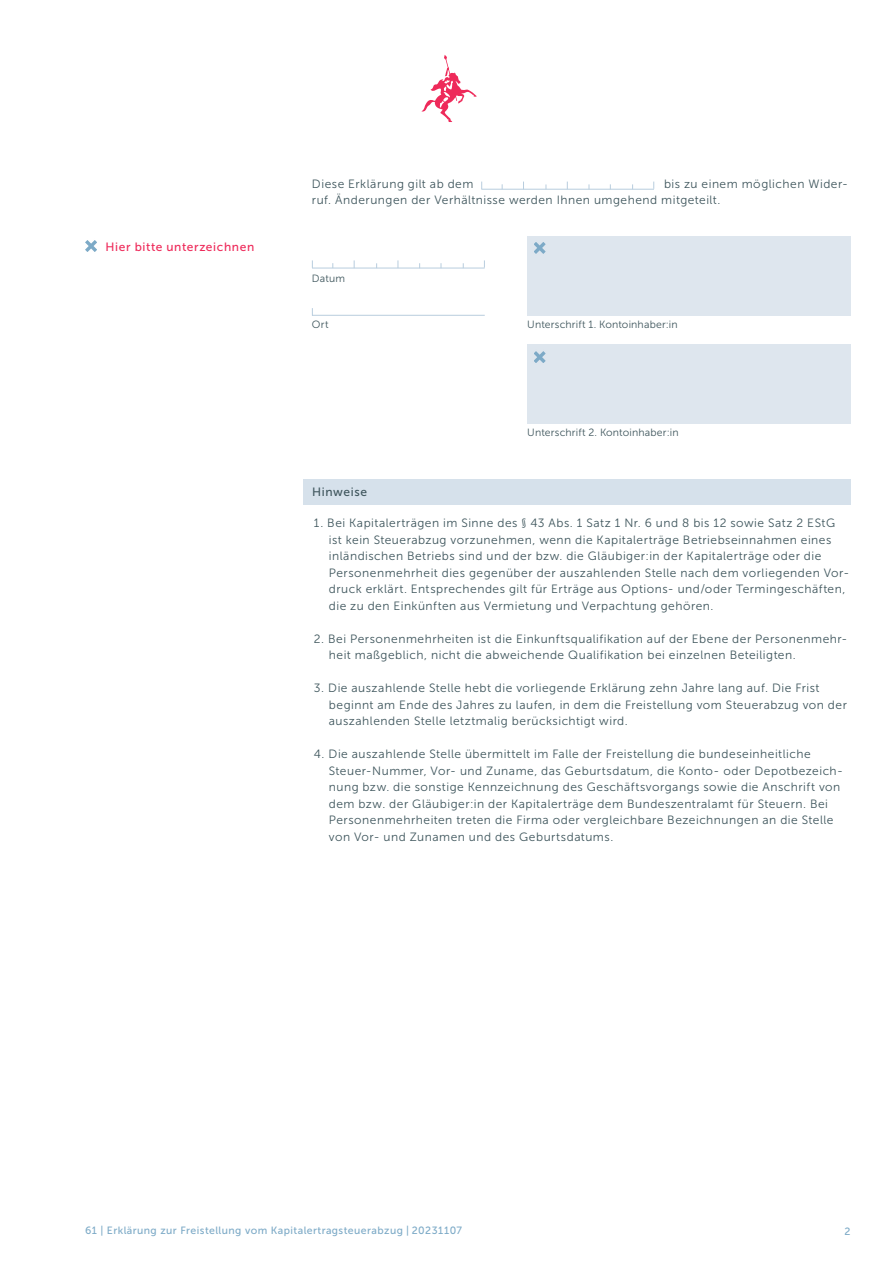
<style>
.page{position:relative;width:893px;height:1263px;background:#fff}
.page>*{position:absolute;margin:0;border:0;box-sizing:border-box;transform-origin:0 0}
.t1{font:12px/16.5px "Museo Sans 300";letter-spacing:.04em;color:#3e555c}
.t2{font:12px "Museo Sans 500";letter-spacing:.055em;color:#ee2a5a}
.t3{font:12px "Museo Sans 500";letter-spacing:.05em;color:#3e555c}
.t4{font:10.5px "Museo Sans 300";letter-spacing:.015em;color:#3e555c}
.t5{font:10.5px "Museo Sans 500";letter-spacing:.04em;color:#7daac7}
</style>
<div class="page">
<svg style="left:421px;top:55px;width:56px;height:67px"></svg>
<div style="left:303px;top:479px;width:547px;height:25px;background:#d6e1eb"></div>
<div style="left:527px;top:236px;width:323px;height:80px;background:#dee6ee"></div>
<div style="left:527px;top:345px;width:323px;height:79px;background:#dee6ee"></div>
<svg style="left:534px;top:242px;width:12px;height:12px"></svg>
<svg style="left:534px;top:351px;width:12px;height:12px"></svg>
<svg style="left:85px;top:240px;width:12px;height:12px"></svg>
<hr style="left:312px;top:315px;width:173px;height:1px;background:#b8cdde">
<hr style="left:312px;top:268px;width:173px;height:1px;background:#b8cdde">
<hr style="left:481px;top:189px;width:173px;height:1px;background:#b8cdde">
<p class="t2" style="left:105px;top:240px;width:150px">Hier bitte unterzeichnen</p>
<p class="t1" style="left:312px;top:175px;width:538px;text-indent:352px">bis zu einem möglichen Wider&shy;ruf. Änderungen der Verhältnisse werden Ihnen umgehend mitgeteilt.</p>
<p class="t1" style="left:312px;top:175px;width:163px">Diese Erklärung gilt ab dem</p>
<p class="t4" style="left:312px;top:272px;width:35px">Datum</p>
<p class="t4" style="left:312px;top:318px;width:18px">Ort</p>
<p class="t4" style="left:527px;top:318px;width:152px">Unterschrift 1. Kontoinhaber:in</p>
<p class="t4" style="left:527px;top:427px;width:153px">Unterschrift 2. Kontoinhaber:in</p>
<p class="t3" style="left:312px;top:485px;width:56px">Hinweise</p>
<p class="t1" style="left:329px;top:515px;width:522px;text-indent:-15px">1. Bei Kapitalerträgen im Sinne des § 43 Abs. 1 Satz 1 Nr. 6 und 8 bis 12 sowie Satz 2 EStG ist kein Steuerabzug vorzunehmen, wenn die Kapitalerträge Betriebseinnahmen eines inländischen Betriebs sind und der bzw. die Gläubiger:in der Kapitalerträge oder die Personenmehrheit dies gegenüber der auszahlenden Stelle nach dem vorliegenden Vor&shy;druck erklärt. Entsprechendes gilt für Erträge aus Options- und/oder Termingeschäften, die zu den Einkünften aus Vermietung und Verpachtung gehören.</p>
<p class="t1" style="left:329px;top:631px;width:520px;text-indent:-15px">2. Bei Personenmehrheiten ist die Einkunftsqualifikation auf der Ebene der Personenmehr&shy;heit maßgeblich, nicht die abweichende Qualifikation bei einzelnen Beteiligten.</p>
<p class="t1" style="left:329px;top:680px;width:520px;text-indent:-15px">3. Die auszahlende Stelle hebt die vorliegende Erklärung zehn Jahre lang auf. Die Frist beginnt am Ende des Jahres zu laufen, in dem die Freistellung vom Steuerabzug von der auszahlenden Stelle letztmalig berücksichtigt wird.</p>
<p class="t1" style="left:329px;top:746px;width:516px;text-indent:-15px">4. Die auszahlende Stelle übermittelt im Falle der Freistellung die bundeseinheitliche Steuer-Nummer, Vor- und Zuname, das Geburtsdatum, die Konto- oder Depotbezeich&shy;nung bzw. die sonstige Kennzeichnung des Geschäftsvorgangs sowie die Anschrift von dem bzw. der Gläubiger:in der Kapitalerträge dem Bundeszentralamt für Steuern. Bei Personenmehrheiten treten die Firma oder vergleichbare Bezeichnungen an die Stelle von Vor- und Zunamen und des Geburtsdatums.</p>
<p class="t5" style="left:85px;top:1224px;width:379px">61 | Erklärung zur Freistellung vom Kapitalertragsteuerabzug | 20231107</p>
<p class="t5" style="left:844px;top:1225px;width:8px">2</p>
</div>
